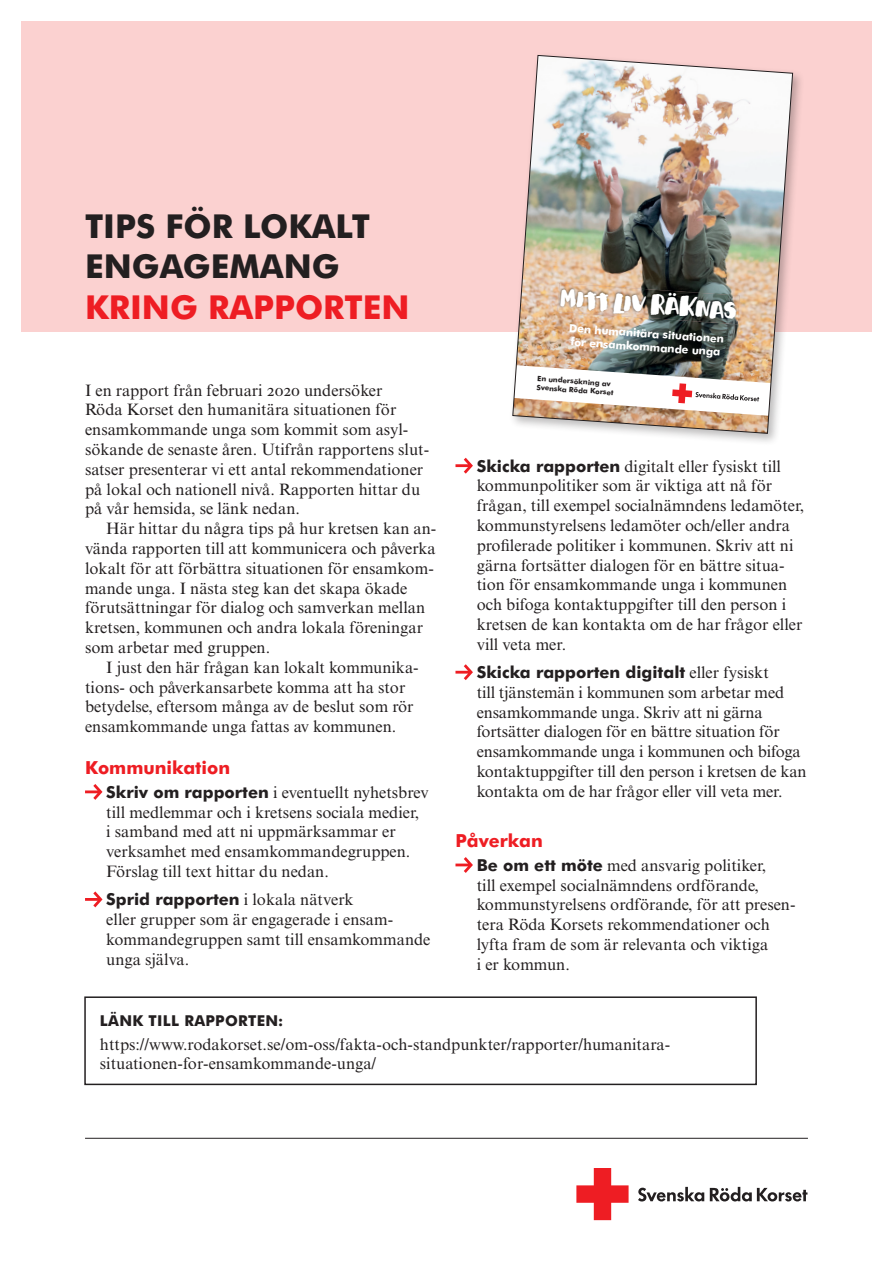
<style>
.page{position:relative;width:893px;height:1263px;background:#fff}
.page>*{position:absolute;margin:0;border:0;box-sizing:border-box;transform-origin:0 0}
.t1{font:700 33px/40.5px "Futura BT";color:#231f20}
.t2{font:23.55px "Meet Me In Brooklyn";color:#fff}
.Mellis{font:700 18px "Futura BT";color:#ee1d23}
.Brödtext_vid_kluns{font:16.5px/19.8px "Times NRMT";color:#231f20}
.Brödtext_indrag{font:16.5px/19.8px "Times NRMT";color:#231f20}
.Brödtexten{font:16.5px/19.8px "Times NRMT";color:#231f20}
.Mellis-2{font:700 15px "Futura BT";letter-spacing:.02em;color:#231f20}
.t3{font:700 11.1px/13.4px "Futura BT";color:#fff}
.t4{font:700 7.35px/8.7px "Futura BT";color:#231f20}
.s1{color:#ee1d23}
.s2{font-family:"Times Roman SC"}
.s3{font-family:"Futura BT";font-weight:700}
</style>
<div class="page">
<svg style="left:576px;top:1168px;width:53px;height:52px"></svg>
<svg style="left:710px;top:1187px;width:97px;height:14px"></svg>
<svg style="left:638px;top:1187px;width:66px;height:14px"></svg>
<hr style="left:85px;top:1138px;width:723px;height:1px;background:#231f20">
<div style="left:21px;top:21px;width:851px;height:311px;background:#fbd1d0"></div>
<svg style="left:85px;top:784px;width:18px;height:16px"></svg>
<svg style="left:85px;top:891px;width:18px;height:16px"></svg>
<svg style="left:455px;top:458px;width:18px;height:16px"></svg>
<svg style="left:455px;top:664px;width:18px;height:16px"></svg>
<svg style="left:455px;top:857px;width:18px;height:16px"></svg>
<div style="left:509px;top:52px;width:296px;height:394px;background:#231f20;opacity:.3"></div>
<img style="left:512px;top:55px;width:281px;height:379px">
<div style="left:84px;top:996px;width:673px;height:89px;border:2px solid #231f20"></div>
<p class="t1" style="left:85px;top:206px;width:326px">TIPS FÖR LOKALT<br>ENGAGEMANG<br><span class="s1">KRING RAPPORTEN</span></p>
<p class="Brödtexten" style="left:85px;top:380px;width:346px">I en rapport från februari <span class="s2">2020</span> undersöker<br>Röda Korset den humanitära situationen för ensamkommande unga som kommit som asyl&shy;sökande de senaste åren. Utifrån rapportens slut&shy;satser presenterar vi ett antal rekommendationer på lokal och nationell nivå. Rapporten hittar du på vår hemsida, se länk nedan.</p>
<p class="Brödtext_indrag" style="left:85px;top:519px;width:353px;text-indent:21px">Här hittar du några tips på hur kretsen kan an&shy;vända rapporten till att kommunicera och påverka lokalt för att förbättra situationen för ensamkom&shy;mande unga. I nästa steg kan det skapa ökade förutsättningar för dialog och samverkan mellan kretsen, kommunen och andra lokala föreningar som arbetar med gruppen.</p>
<p class="Brödtext_indrag" style="left:85px;top:657px;width:335px;text-indent:21px">I just den här frågan kan lokalt kommunika&shy;tions- och påverkansarbete komma att ha stor betydelse, eftersom många av de beslut som rör ensamkommande unga fattas av kommunen.</p>
<p class="Mellis" style="left:85px;top:756px;width:147px">Kommunikation</p>
<p class="Brödtext_vid_kluns" style="left:106px;top:782px;width:324px"><span class="s3">Skriv om rapporten</span> i eventuellt nyhetsbrev till medlemmar och i kretsens sociala medier,<br>i samband med att ni uppmärksammar er verksamhet med ensamkommandegruppen.<br>Förslag till text hittar du nedan.</p>
<p class="Brödtext_vid_kluns" style="left:106px;top:890px;width:326px"><span class="s3">Sprid rapporten</span> i lokala nätverk<br>eller grupper som är engagerade i ensam&shy;kommandegruppen samt till ensamkommande unga själva.</p>
<p class="t2" style="left:561px;top:281px;width:179px;rotate:4deg">MITT LIV RÄKNAS</p>
<p class="t3" style="left:569px;top:321px;width:157px;rotate:4deg">Den humanitära situationen för ensamkommande unga</p>
<p class="t4" style="left:538px;top:374px;width:79px;rotate:4deg">En undersökning av<br>Svenska Röda Korset</p>
<p class="Brödtext_vid_kluns" style="left:477px;top:456px;width:329px"><span class="s3">Skicka rapporten</span> digitalt eller fysiskt till kommunpolitiker som är viktiga att nå för frågan, till exempel socialnämndens ledamöter, kommunstyrelsens ledamöter och/eller andra profilerade politiker i kommunen. Skriv att ni gärna fortsätter dialogen för en bättre situa&shy;tion för ensamkommande unga i kommunen och bifoga kontaktuppgifter till den person i kretsen de kan kontakta om de har frågor eller vill veta mer.</p>
<p class="Brödtext_vid_kluns" style="left:477px;top:662px;width:331px"><span class="s3">Skicka rapporten digitalt</span> eller fysiskt<br>till tjänstemän i kommunen som arbetar med ensamkommande unga. Skriv att ni gärna fortsätter dialogen för en bättre situation för ensamkommande unga i kommunen och bifoga kontaktuppgifter till den person i kretsen de kan kontakta om de har frågor eller vill veta mer.</p>
<p class="Mellis" style="left:455px;top:829px;width:89px">Påverkan</p>
<p class="Brödtext_vid_kluns" style="left:477px;top:855px;width:320px"><span class="s3">Be om ett möte</span> med ansvarig politiker,<br>till exempel socialnämndens ordförande, kommunstyrelsens ordförande, för att presen&shy;tera Röda Korsets rekommendationer och lyfta fram de som är relevanta och viktiga<br>i er kommun.</p>
<p class="Mellis-2" style="left:100px;top:1011px;width:185px">LÄNK TILL RAPPORTEN:</p>
<p class="Brödtexten" style="left:100px;top:1034px;width:570px">https://www.rodakorset.se/om-oss/fakta-och-standpunkter/rapporter/humanitara&shy;situationen-for-ensamkommande-unga/</p>
</div>
